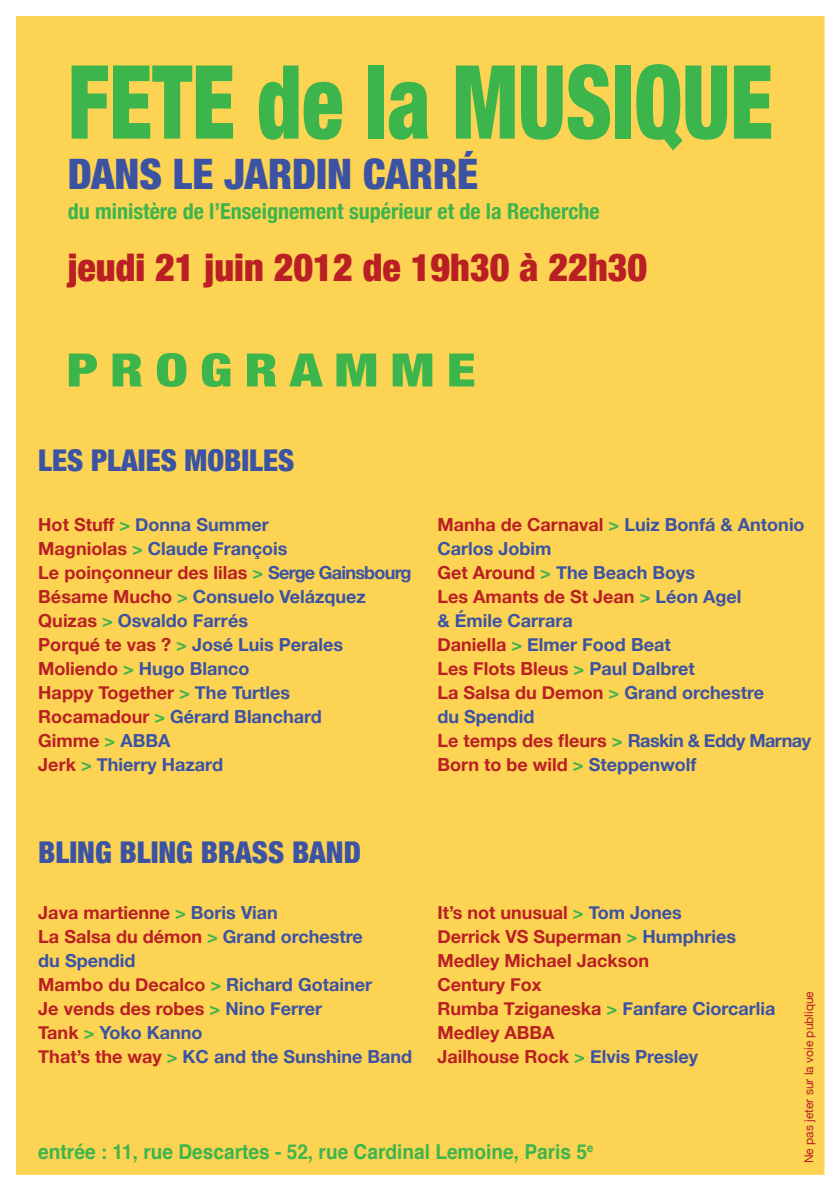
<style>
.page{position:relative;width:840px;height:1191px;background:#fff}
.page>*{position:absolute;margin:0;border:0;box-sizing:border-box;transform-origin:0 0}
.t1{font:900 condensed 102.4px "Helvetica Neue";color:#3cb54c;scale:.84 1}
.t2{font:900 condensed 46px "Helvetica Neue";letter-spacing:.21em;color:#3cb54c;scale:1.26 1}
.t3{font:900 condensed 42px "Helvetica Neue";color:#3c53a3}
.t4{font:900 condensed 38px "Helvetica Neue";color:#ba1f24}
.t5{font:900 condensed 30px "Helvetica Neue";color:#3c53a3}
.t6{font:700 condensed 22px "Helvetica Neue";color:#3cb54c}
.t7{font:700 20.6px "Helvetica";color:#3cb54c;scale:.93 1}
.t8{font:700 18px/24px "Helvetica Neue";color:#3c53a3}
.t9{font:700 18px "Helvetica Neue";color:#ba1f24}
.t10{font:700 18px "Helvetica Neue";letter-spacing:-.03em;color:#3c53a3}
.t11{font:12px "Helvetica Neue";color:#ba1f24}
.s1{color:#ba1f24}
.s2{color:#3cb54c}
.s3{color:#3c53a3}
</style>
<div class="page">
<div style="left:17px;top:17px;width:805px;height:1157px;background:#fcd353"></div>
<p class="t1" style="left:68px;top:39px;width:840px">FETE de la MUSIQUE</p>
<p class="t3" style="left:68px;top:148px;width:412px">DANS LE JARDIN CARRÉ</p>
<p class="t6" style="left:68px;top:198px;width:533px">du ministère de l’Enseignement supérieur et de la Recherche</p>
<p class="t4" style="left:68px;top:244px;width:580px">jeudi 21 juin 2012 de 19h30 à 22h30</p>
<p class="t2" style="left:67px;top:342px;width:326px">PROGRAMME</p>
<p class="t5" style="left:38px;top:442px;width:257px">LES PLAIES MOBILES</p>
<p class="t8" style="left:38px;top:512px;width:232px"><span class="s1">Hot Stuff</span> <span class="s2">&gt;</span> Donna Summer</p>
<p class="t8" style="left:38px;top:536px;width:251px"><span class="s1">Magniolas</span> <span class="s2">&gt;</span> Claude François</p>
<p class="t9" style="left:38px;top:561px;width:374px">Le poinçonneur des lilas <span class="s2">&gt;</span> <span class="s3">Serge Gainsbourg</span></p>
<p class="t8" style="left:38px;top:584px;width:329px"><span class="s1">Bésame Mucho</span> <span class="s2">&gt;</span> Consuelo Velázquez</p>
<p class="t8" style="left:38px;top:608px;width:211px"><span class="s1">Quizas</span> <span class="s2">&gt;</span> Osvaldo Farrés</p>
<p class="t8" style="left:38px;top:632px;width:306px"><span class="s1">Porqué te vas ?</span> <span class="s2">&gt;</span> José Luis Perales</p>
<p class="t8" style="left:38px;top:656px;width:213px"><span class="s1">Moliendo</span> <span class="s2">&gt;</span> Hugo Blanco</p>
<p class="t9" style="left:38px;top:681px;width:253px">Happy Together <span class="s2">&gt;</span> <span class="s3">The Turtles</span></p>
<p class="t8" style="left:38px;top:704px;width:285px"><span class="s1">Rocamadour</span> <span class="s2">&gt;</span> Gérard Blanchard</p>
<p class="t9" style="left:38px;top:729px;width:134px">Gimme <span class="s2">&gt;</span> <span class="s3">ABBA</span></p>
<p class="t8" style="left:38px;top:752px;width:186px"><span class="s1">Jerk</span> <span class="s2">&gt;</span> Thierry Hazard</p>
<p class="t5" style="left:38px;top:833px;width:324px">BLING BLING BRASS BAND</p>
<p class="t8" style="left:437px;top:512px;width:368px"><span class="s1">Manha de Carnaval</span> <span class="s2">&gt;</span> Luiz Bonfá &amp; Antonio<br>Carlos Jobim</p>
<p class="t8" style="left:437px;top:560px;width:259px"><span class="s1">Get Around</span> <span class="s2">&gt;</span> The Beach Boys</p>
<p class="t9" style="left:437px;top:585px;width:305px">Les Amants de St Jean <span class="s2">&gt;</span> <span class="s3">Léon Agel</span></p>
<p class="t8" style="left:437px;top:608px;width:137px">&amp; Émile Carrara</p>
<p class="t8" style="left:437px;top:632px;width:235px"><span class="s1">Daniella</span> <span class="s2">&gt;</span> Elmer Food Beat</p>
<p class="t9" style="left:437px;top:657px;width:259px">Les Flots Bleus <span class="s2">&gt;</span> <span class="s3">Paul Dalbret</span></p>
<p class="t9" style="left:437px;top:681px;width:328px">La Salsa du Demon <span class="s2">&gt;</span> <span class="s3">Grand orchestre</span></p>
<p class="t8" style="left:437px;top:704px;width:99px">du Spendid</p>
<p class="t10" style="left:437px;top:729px;width:375px"><span class="s1">Le temps des fleurs</span> <span class="s2">&gt;</span> Raskin &amp; Eddy Marnay</p>
<p class="t9" style="left:437px;top:753px;width:260px">Born to be wild <span class="s2">&gt;</span> <span class="s3">Steppenwolf</span></p>
<p class="t9" style="left:38px;top:901px;width:241px">Java martienne <span class="s2">&gt;</span> <span class="s3">Boris Vian</span></p>
<p class="t9" style="left:38px;top:925px;width:326px">La Salsa du démon <span class="s2">&gt;</span> <span class="s3">Grand orchestre</span></p>
<p class="t8" style="left:38px;top:948px;width:99px">du Spendid</p>
<p class="t8" style="left:38px;top:972px;width:335px"><span class="s1">Mambo du Decalco</span> <span class="s2">&gt;</span> Richard Gotainer</p>
<p class="t9" style="left:38px;top:997px;width:285px">Je vends des robes <span class="s2">&gt;</span> <span class="s3">Nino Ferrer</span></p>
<p class="t8" style="left:38px;top:1020px;width:166px"><span class="s1">Tank</span> <span class="s2">&gt;</span> Yoko Kanno</p>
<p class="t8" style="left:38px;top:1044px;width:375px"><span class="s1">That’s the way</span> <span class="s2">&gt;</span> KC and the Sunshine Band</p>
<p class="t9" style="left:437px;top:901px;width:246px">It’s not unusual <span class="s2">&gt;</span> <span class="s3">Tom Jones</span></p>
<p class="t9" style="left:437px;top:925px;width:300px">Derrick VS Superman <span class="s2">&gt;</span> <span class="s3">Humphries</span></p>
<p class="t9" style="left:437px;top:949px;width:213px">Medley Michael Jackson</p>
<p class="t9" style="left:437px;top:973px;width:106px">Century Fox</p>
<p class="t8" style="left:437px;top:996px;width:339px"><span class="s1">Rumba Tziganeska</span> <span class="s2">&gt;</span> Fanfare Ciorcarlia</p>
<p class="t9" style="left:437px;top:1021px;width:118px">Medley ABBA</p>
<p class="t9" style="left:437px;top:1045px;width:262px">Jailhouse Rock <span class="s2">&gt;</span> <span class="s3">Elvis Presley</span></p>
<p class="t7" style="left:38px;top:1135px;width:598px">entrée : 11, rue Descartes - 52, rue Cardinal Lemoine, Paris 5<sup>e</sup></p>
<p class="t11" style="left:801px;top:1163px;width:174px;rotate:-90deg">Ne pas jeter sur la voie publique</p>
</div>
